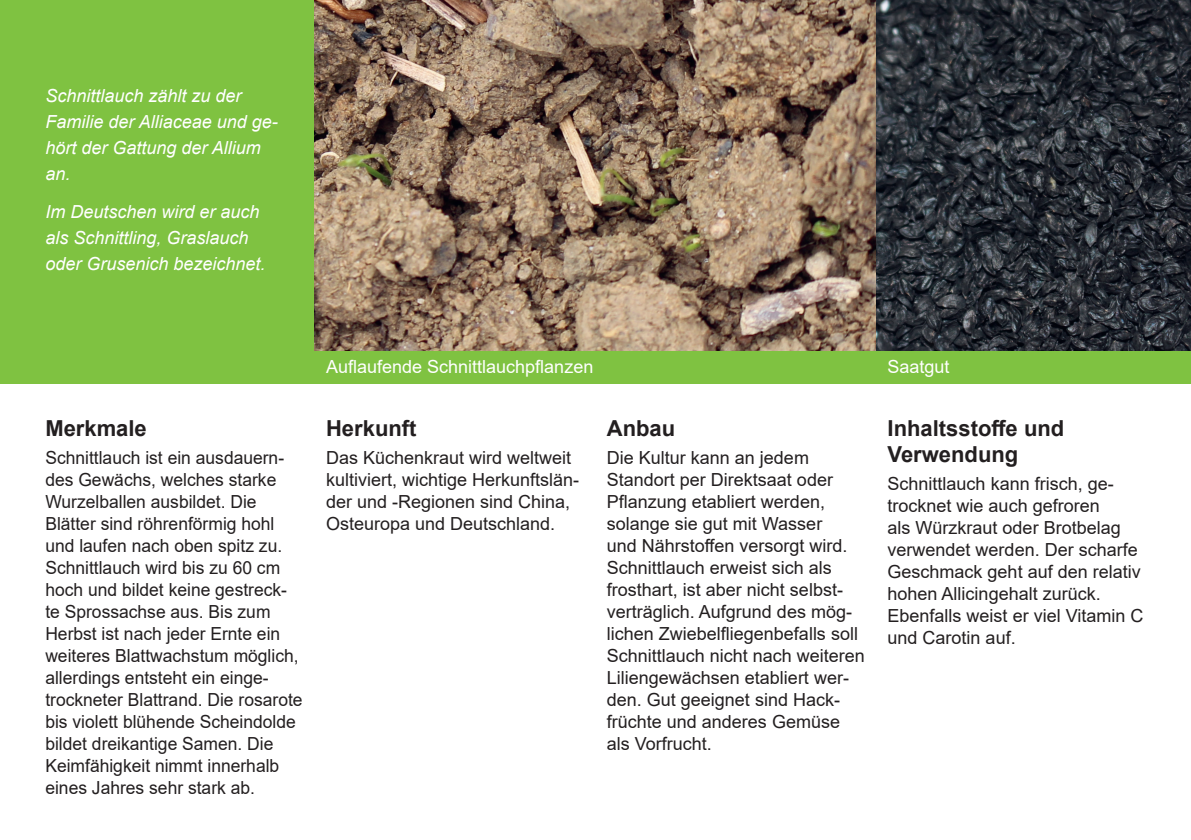
<style>
.page{position:relative;width:1191px;height:840px;background:#fff}
.page>*{position:absolute;margin:0;border:0;box-sizing:border-box;transform-origin:0 0}
.t1{font:700 22px/26px "Arial";color:#231f20}
.t2{font:18px/22px "Arial";color:#231f20}
.t3{font:italic 18px/26px "Arial";color:#fff}
.t4{font:18px "Arial";color:#fff}
</style>
<div class="page">
<div style="left:0;top:0;width:1191px;height:383px;background:#7fc241"></div>
<img style="left:315px;top:0;width:876px;height:350px">
<p class="t3" style="left:45px;top:83px;width:234px">Schnittlauch zählt zu der<br>Familie der Alliaceae und ge&shy;hört der Gattung der Allium an.</p>
<p class="t3" style="left:45px;top:198px;width:222px">Im Deutschen wird er auch als Schnittling, Graslauch oder Grusenich bezeichnet.</p>
<p class="t1" style="left:45px;top:415px;width:103px">Merkmale</p>
<p class="t2" style="left:45px;top:446px;width:259px">Schnittlauch ist ein ausdauern&shy;des Gewächs, welches starke<br>Wurzelballen ausbildet. Die<br>Blätter sind röhrenförmig hohl und laufen nach oben spitz zu.<br>Schnittlauch wird bis zu 60 cm hoch und bildet keine gestreck&shy;te Sprossachse aus. Bis zum<br>Herbst ist nach jeder Ernte ein weiteres Blattwachstum möglich, allerdings entsteht ein einge&shy;trockneter Blattrand. Die rosarote bis violett blühende Scheindolde bildet dreikantige Samen. Die<br>Keimfähigkeit nimmt innerhalb eines Jahres sehr stark ab.</p>
<p class="t4" style="left:326px;top:354px;width:269px">Auflaufende Schnittlauchpflanzen</p>
<p class="t4" style="left:887px;top:354px;width:64px">Saatgut</p>
<p class="t1" style="left:326px;top:415px;width:92px">Herkunft</p>
<p class="t2" style="left:326px;top:446px;width:255px">Das Küchenkraut wird weltweit kultiviert, wichtige Herkunftslän&shy;der und -Regionen sind China,<br>Osteuropa und Deutschland.</p>
<p class="t1" style="left:607px;top:415px;width:70px">Anbau</p>
<p class="t2" style="left:607px;top:446px;width:259px">Die Kultur kann an jedem<br>Standort per Direktsaat oder<br>Pflanzung etabliert werden, solange sie gut mit Wasser<br>und Nährstoffen versorgt wird.<br>Schnittlauch erweist sich als frosthart, ist aber nicht selbst&shy;verträglich. Aufgrund des mög&shy;lichen Zwiebelfliegenbefalls soll<br>Schnittlauch nicht nach weiteren<br>Liliengewächsen etabliert wer&shy;den. Gut geeignet sind Hack&shy;früchte und anderes Gemüse als Vorfrucht.</p>
<p class="t1" style="left:887px;top:415px;width:178px">Inhaltsstoffe und<br>Verwendung</p>
<p class="t2" style="left:887px;top:472px;width:257px">Schnittlauch kann frisch, ge&shy;trocknet wie auch gefroren<br>als Würzkraut oder Brotbelag verwendet werden. Der scharfe<br>Geschmack geht auf den relativ hohen Allicingehalt zurück.<br>Ebenfalls weist er viel Vitamin C und Carotin auf.</p>
</div>
